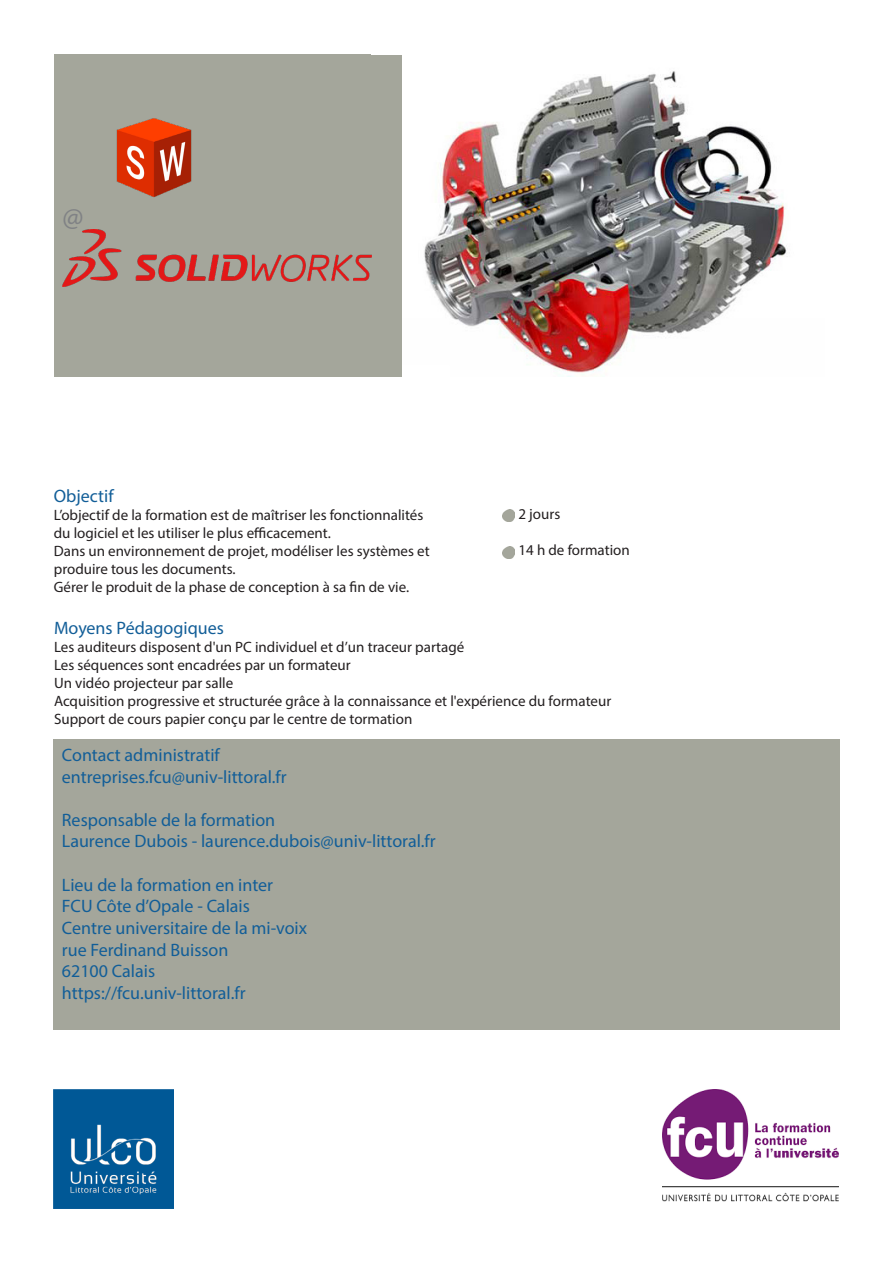
<style>
.page{position:relative;width:893px;height:1263px;background:#fff}
.page>*{position:absolute;margin:0;border:0;box-sizing:border-box;transform-origin:0 0}
.t1{font:28.5px "Myriad Pro";color:#808285}
.t2{font:18px "Myriad Pro";color:#125e98}
.t3{font:15px/18px "Myriad Pro";color:#231f20}
</style>
<div class="page">
<div style="left:54px;top:739px;width:786px;height:291px;background:#a4a69b"></div>
<div style="left:54px;top:54px;width:349px;height:322px;background:#a4a69b"></div>
<img style="left:662px;top:1090px;width:177px;height:112px">
<img style="left:54px;top:1090px;width:119px;height:119px">
<img style="left:116px;top:118px;width:76px;height:79px">
<img style="left:63px;top:229px;width:308px;height:58px">
<img style="left:402px;top:54px;width:385px;height:322px">
<svg style="left:503px;top:509px;width:12px;height:13px"></svg>
<svg style="left:503px;top:546px;width:12px;height:13px"></svg>
<p class="t1" style="left:63px;top:199px;width:23px">@</p>
<p class="t2" style="left:54px;top:485px;width:61px">Objectif</p>
<p class="t3" style="left:54px;top:506px;width:371px">L’objectif de la formation est de maîtriser les fonctionnalités du logiciel et les utiliser le plus efficacement.</p>
<p class="t3" style="left:54px;top:542px;width:377px">Dans un environnement de projet, modéliser les systèmes et produire tous les documents.</p>
<p class="t3" style="left:54px;top:578px;width:357px">Gérer le produit de la phase de conception à sa fin de vie.</p>
<p class="t3" style="left:518px;top:505px;width:43px">2 jours</p>
<p class="t3" style="left:518px;top:541px;width:113px">14 h de formation</p>
<p class="t2" style="left:54px;top:617px;width:171px">Moyens Pédagogiques</p>
<p class="t3" style="left:54px;top:637px;width:412px">Les auditeurs disposent d'un PC individuel et d’un traceur partagé</p>
<p class="t3" style="left:54px;top:655px;width:298px">Les séquences sont encadrées par un formateur</p>
<p class="t3" style="left:54px;top:673px;width:181px">Un vidéo projecteur par salle</p>
<p class="t3" style="left:54px;top:691px;width:559px">Acquisition progressive et structurée grâce à la connaissance et l'expérience du formateur</p>
<p class="t3" style="left:54px;top:709px;width:360px">Support de cours papier conçu par le centre de tormation</p>
<p class="t2" style="left:62px;top:744px;width:159px">Contact administratif</p>
<p class="t2" style="left:62px;top:765px;width:226px">entreprises.fcu@univ-littoral.fr</p>
<p class="t2" style="left:62px;top:809px;width:215px">Responsable de la formation</p>
<p class="t2" style="left:62px;top:830px;width:375px">Laurence Dubois - laurence.dubois@univ-littoral.fr</p>
<p class="t2" style="left:62px;top:873px;width:213px">Lieu de la formation en inter</p>
<p class="t2" style="left:62px;top:895px;width:190px">FCU Côte d’Opale - Calais</p>
<p class="t2" style="left:62px;top:917px;width:247px">Centre universitaire de la mi-voix</p>
<p class="t2" style="left:62px;top:938px;width:168px">rue Ferdinand Buisson</p>
<p class="t2" style="left:62px;top:960px;width:95px">62100 Calais</p>
<p class="t2" style="left:62px;top:981px;width:185px">https://fcu.univ-littoral.fr</p>
</div>
